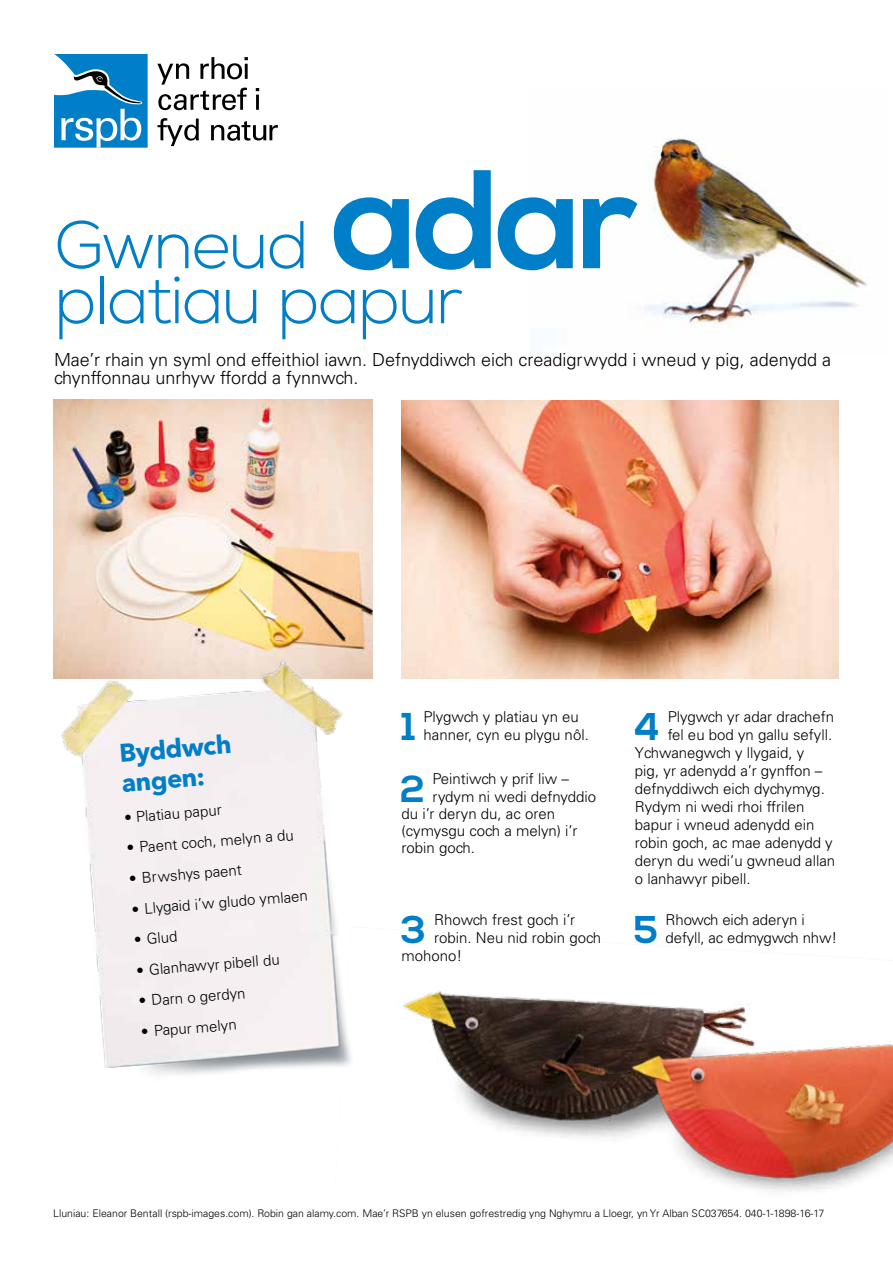
<style>
.page{position:relative;width:893px;height:1263px;background:#fff}
.page>*{position:absolute;margin:0;border:0;box-sizing:border-box;transform-origin:0 0}
.t1{font:300 67.35px/55.1px "Nexa";letter-spacing:-.04em;color:#007ec7}
.t2{font:700 38.7px "Nexa";color:#007ec7}
.t3{font:700 37.65px "Nexa";color:#007ec7}
.t4{font:700 25.5px/30px "Avenir Next";color:#007ec7}
.t5{font:300 18px/18px "Univers";color:#000}
.t6{font:300 15px/18px "Univers";color:#000}
.t7{font:300 10.5px "Univers";color:#000}
.s1{font-weight:700;font-size:140.25px}
</style>
<div class="page">
<svg style="left:54px;top:54px;width:94px;height:94px"></svg>
<svg style="left:158px;top:118px;width:120px;height:28px"></svg>
<svg style="left:157px;top:57px;width:102px;height:53px"></svg>
<img style="left:53px;top:400px;width:319px;height:243px">
<img style="left:53px;top:643px;width:354px;height:432px">
<img style="left:645px;top:138px;width:222px;height:190px">
<img style="left:402px;top:400px;width:437px;height:278px">
<img style="left:333px;top:926px;width:560px;height:265px">
<h1 class="t1" style="left:54px;top:219px;width:586px">Gwneud <span class="s1">adar </span>platiau papur</h1>
<p class="t5" style="left:54px;top:351px;width:779px">Mae’r rhain yn syml ond effeithiol iawn. Defnyddiwch eich creadigrwydd i wneud y pig, adenydd a chynffonnau unrhyw ffordd a fynnwch.</p>
<h3 class="t4" style="left:118px;top:738px;width:114px;rotate:-4deg">Byddwch angen:</h3>
<p class="t6" style="left:124px;top:809px;width:99px;rotate:-5deg">• Platiau papur</p>
<p class="t6" style="left:126px;top:840px;width:169px;rotate:-5deg">• Paent coch, melyn a du</p>
<p class="t6" style="left:128px;top:870px;width:114px;rotate:-5deg">• Brwshys paent</p>
<p class="t6" style="left:131px;top:901px;width:178px;rotate:-5deg">• Llygaid i’w gludo ymlaen</p>
<p class="t6" style="left:133px;top:931px;width:45px;rotate:-5deg">• Glud</p>
<p class="t6" style="left:136px;top:962px;width:145px;rotate:-5deg">• Glanhawyr pibell du</p>
<p class="t6" style="left:138px;top:993px;width:108px;rotate:-5deg">• Darn o gerdyn</p>
<p class="t6" style="left:140px;top:1023px;width:97px;rotate:-5deg">• Papur melyn</p>
<h2 class="t2" style="left:401px;top:705px;width:16px">1</h2>
<p class="t6" style="left:423px;top:708px;width:167px">Plygwch y platiau yn eu hanner, cyn eu plygu nôl.</p>
<h3 class="t3" style="left:400px;top:767px;width:26px">2</h3>
<p class="t6" style="left:432px;top:770px;width:138px">Peintiwch y prif liw –</p>
<p class="t6" style="left:432px;top:787px;width:165px">rydym ni wedi defnyddio</p>
<p class="t6" style="left:402px;top:805px;width:155px">du i’r deryn du, ac oren</p>
<p class="t6" style="left:402px;top:822px;width:177px">(cymysgu coch a melyn) i’r</p>
<p class="t6" style="left:402px;top:839px;width:75px">robin goch.</p>
<h2 class="t2" style="left:401px;top:907px;width:27px">3</h2>
<p class="t6" style="left:434px;top:910px;width:142px">Rhowch frest goch i’r</p>
<p class="t6" style="left:434px;top:928px;width:168px">robin. Neu nid robin goch</p>
<p class="t6" style="left:402px;top:946px;width:62px">mohono!</p>
<h2 class="t2" style="left:634px;top:705px;width:28px">4</h2>
<p class="t6" style="left:668px;top:708px;width:168px">Plygwch yr adar drachefn</p>
<p class="t6" style="left:668px;top:726px;width:166px">fel eu bod yn gallu sefyll.</p>
<p class="t6" style="left:635px;top:744px;width:171px">Ychwanegwch y llygaid, y</p>
<p class="t6" style="left:635px;top:762px;width:189px">pig, yr adenydd a’r gynffon –</p>
<p class="t6" style="left:635px;top:780px;width:192px">defnyddiwch eich dychymyg.</p>
<p class="t6" style="left:635px;top:798px;width:171px">Rydym ni wedi rhoi ffrilen</p>
<p class="t6" style="left:635px;top:816px;width:181px">bapur i wneud adenydd ein</p>
<p class="t6" style="left:635px;top:834px;width:199px">robin goch, ac mae adenydd y</p>
<p class="t6" style="left:635px;top:852px;width:202px">deryn du wedi’u gwneud allan</p>
<p class="t6" style="left:635px;top:870px;width:117px">o lanhawyr pibell.</p>
<h2 class="t2" style="left:633px;top:907px;width:26px">5</h2>
<p class="t6" style="left:666px;top:910px;width:173px">Rhowch eich aderyn i defyll, ac edmygwch nhw!</p>
<p class="t7" style="left:53px;top:1207px;width:773px">Lluniau: Eleanor Bentall (rspb-images.com). Robin gan alamy.com. Mae’r RSPB yn elusen gofrestredig yng Nghymru a Lloegr, yn Yr Alban SC037654. 040-1-1898-16-17</p>
</div>
